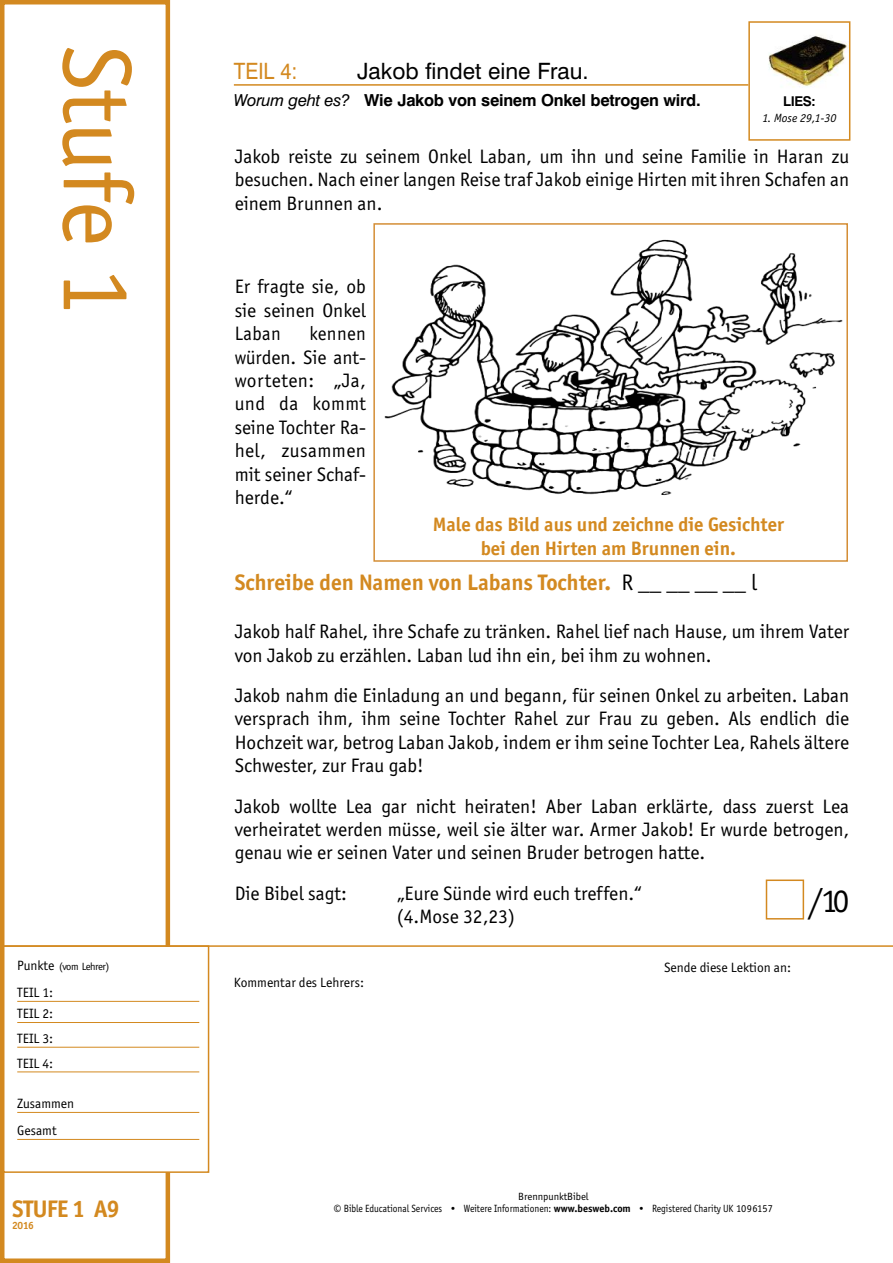
<style>
.page{position:relative;width:893px;height:1263px;background:#fff}
.page>*{position:absolute;margin:0;border:0;box-sizing:border-box;transform-origin:0 0}
.t1{font:97.5px "Officina San ITC";color:#d38920}
.t2{font:33px "Officina San ITC";color:#000}
.t3{font:700 24px "Officina San ITC";letter-spacing:-.025em;color:#d38920}
.t4{font:700 22.5px "Officina San ITC";color:#d38920}
.t5{font:22.5px "Swiss 721 BT";color:#000}
.t6{font:22.5px "Swiss 721 BT";color:#d38920;scale:.9 1}
.t7{font:19.5px/23.4px "Officina San ITC";color:#000;text-align:justify}
.t8{font:19.5px/23.4px "Officina San ITC";color:#000;text-align:justify;scale:.96 1}
.t9{font:700 19.5px/23.4px "Officina San ITC";color:#d38920;text-align:center}
.t10{font:700 16.5px "Swiss 721 BT";letter-spacing:-.015em;color:#000}
.t11{font:13.5px/21.1px "Officina San ITC";color:#000}
.t12{font:700 13.5px "Swiss 721 BT";color:#000}
.t13{font:italic 12px "Officina San ITC";color:#000}
.t14{font:10.5px "Officina San ITC";color:#000}
.t15{font:10.5px "Officina San ITC";letter-spacing:-.05em;color:#000}
.t16{font:700 10.5px "Officina San ITC";color:#d38920}
.s1{font-size:13.5px}
.s2{font-weight:400;font-style:italic}
.s3{font-weight:400;color:#000}
.s4{font-weight:700}
</style>
<div class="page">
<div style="left:766px;top:879px;width:38px;height:40px;border:2px solid #d38920"></div>
<div style="left:0;top:0;width:170px;height:1263px;border:4px solid #d38920"></div>
<hr style="left:0;top:945px;width:893px;height:2px;background:#d38920">
<div style="left:4px;top:947px;width:204px;height:224px;background:#fff"></div>
<div style="left:3px;top:945px;width:206px;height:228px;border:2px solid #d38920"></div>
<hr style="left:17px;top:1001px;width:182px;height:1px;background:#d38920">
<hr style="left:17px;top:1022px;width:182px;height:1px;background:#d38920">
<hr style="left:17px;top:1047px;width:182px;height:1px;background:#d38920">
<hr style="left:17px;top:1072px;width:182px;height:1px;background:#d38920">
<hr style="left:17px;top:1112px;width:182px;height:1px;background:#d38920">
<hr style="left:17px;top:1139px;width:182px;height:1px;background:#d38920">
<hr style="left:234px;top:84px;width:514px;height:2px;background:#d38920">
<img style="left:768px;top:35px;width:79px;height:53px">
<div style="left:748px;top:21px;width:102px;height:120px;border:2px solid #d38920"></div>
<img style="left:384px;top:239px;width:459px;height:256px">
<div style="left:373px;top:223px;width:475px;height:339px;border:2px solid #d48e35"></div>
<h1 class="t1" style="left:153px;top:44px;width:274px;rotate:90deg">Stufe 1</h1>
<p class="t15" style="left:17px;top:960px;width:94px"><span class="s1">Punkte</span> (vom Lehrer)</p>
<p class="t11" style="left:17px;top:982px;width:38px">TEIL 1:<br>TEIL 2:</p>
<p class="t11" style="left:17px;top:1026px;width:38px;line-height:24.8px">TEIL 3:<br>TEIL 4:</p>
<p class="t11" style="left:17px;top:1090px;width:58px;line-height:27px">Zusammen<br>Gesamt</p>
<p class="t6" style="left:234px;top:58px;width:72px">TEIL 4:</p>
<p class="t5" style="left:357px;top:58px;width:233px">Jakob findet eine Frau.</p>
<p class="t10" style="left:234px;top:90px;width:468px"><span class="s2">Worum geht es?</span> Wie Jakob von seinem Onkel betrogen wird.</p>
<p class="t12" style="left:783px;top:93px;width:34px">LIES:</p>
<p class="t13" style="left:762px;top:112px;width:75px">1. Mose 29,1-30</p>
<p class="t7" style="left:235px;top:145px;width:616px">Jakob reiste zu seinem Onkel Laban, um ihn und seine Familie in Haran zu besuchen. Nach einer langen Reise traf Jakob einige Hirten mit ihren Schafen an einem Brunnen an.</p>
<p class="t7" style="left:235px;top:275px;width:133px">Er fragte sie, ob sie seinen Onkel Laban</p>
<p class="t8" style="left:235px;top:322px;width:138px;text-indent:75px">kennen würden. Sie ant&shy;worteten: „Ja, und da kommt seine Tochter Ra&shy;hel, zusammen mit seiner Schaf&shy;herde.“</p>
<p class="t9" style="left:433px;top:513px;width:353px">Male das Bild aus und zeichne die Gesichter bei den Hirten am Brunnen ein.</p>
<p class="t4" style="left:235px;top:568px;width:524px">Schreibe den Namen von Labans Tochter. <span class="s3">R __ __ __ __ l</span></p>
<p class="t7" style="left:235px;top:620px;width:616px">Jakob half Rahel, ihre Schafe zu tränken. Rahel lief nach Hause, um ihrem Vater von Jakob zu erzählen. Laban lud ihn ein, bei ihm zu wohnen.</p>
<p class="t7" style="left:235px;top:684px;width:616px">Jakob nahm die Einladung an und begann, für seinen Onkel zu arbeiten. Laban versprach ihm, ihm seine Tochter Rahel zur Frau zu geben. Als endlich die Hochzeit war, betrog Laban Jakob, indem er ihm seine Tochter Lea, Rahels ältere Schwester, zur Frau gab!</p>
<p class="t7" style="left:235px;top:794px;width:616px">Jakob wollte Lea gar nicht heiraten! Aber Laban erklärte, dass zuerst Lea verheiratet werden müsse, weil sie älter war. Armer Jakob! Er wurde betrogen, genau wie er seinen Vater und seinen Bruder betrogen hatte.</p>
<p class="t7" style="left:235px;top:881px;width:114px">Die Bibel sagt:</p>
<p class="t7" style="left:397px;top:881px;width:247px">„Eure Sünde wird euch treffen.“ (4.Mose 32,23)</p>
<h2 class="t2" style="left:809px;top:882px;width:42px">/10</h2>
<p class="t11" style="left:234px;top:972px;width:132px">Kommentar des Lehrers:</p>
<p class="t11" style="left:664px;top:956px;width:129px">Sende diese Lektion an:</p>
<p class="t14" style="left:518px;top:1190px;width:72px">BrennpunktBibel</p>
<p class="t3" style="left:12px;top:1193px;width:109px">STUFE 1 A9</p>
<p class="t14" style="left:334px;top:1203px;width:440px">© Bible Educational Services • Weitere Informationen: <span class="s4">www.besweb.com</span> • Registered Charity UK 1096157</p>
<p class="t16" style="left:12px;top:1219px;width:23px">2016</p>
</div>
